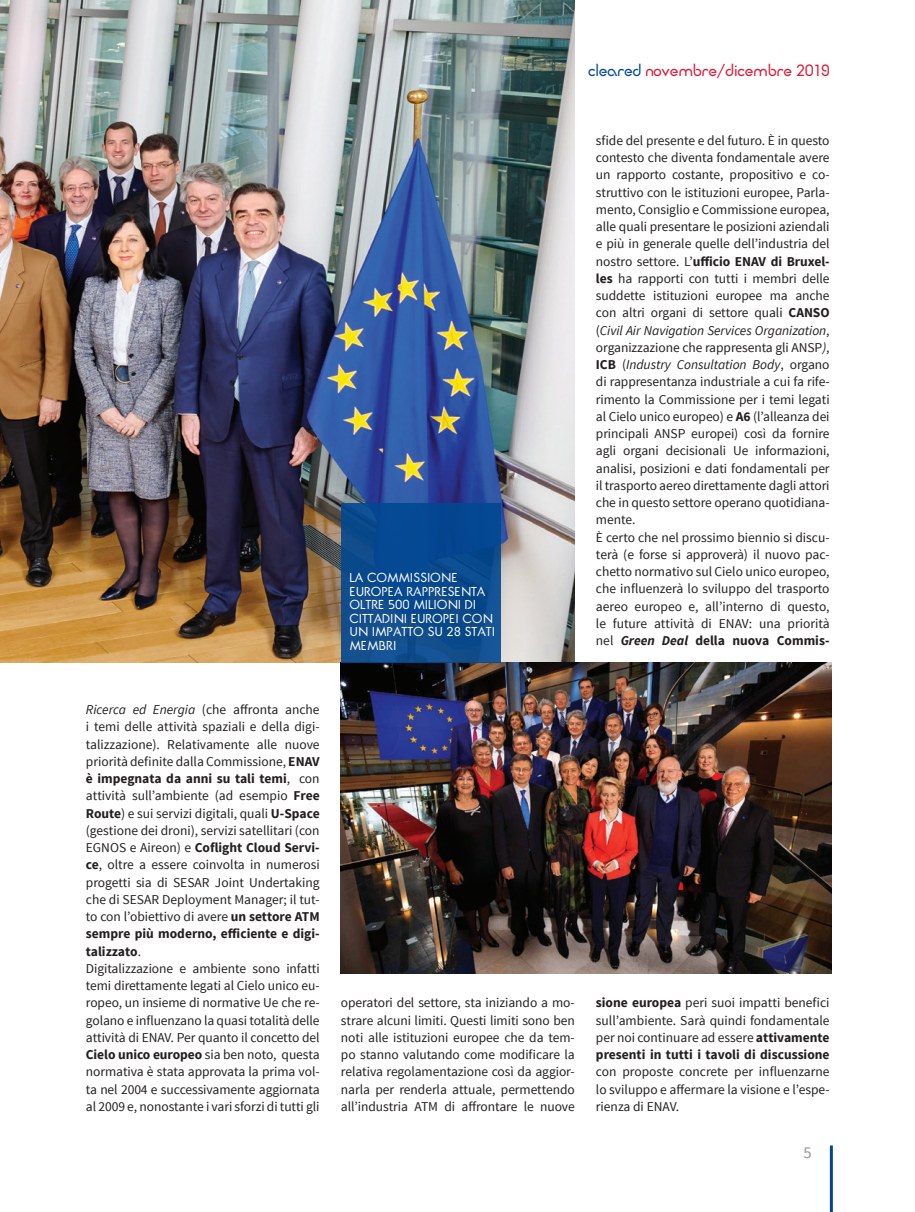
<style>
.page{position:relative;width:915px;height:1212px;background:#fff}
.page>*{position:absolute;margin:0;border:0;box-sizing:border-box;transform-origin:0 0}
.t1{font:16.5px "Source Sans Pro";color:#939598}
.t2{font:15px "Enav";letter-spacing:-.02em;color:#de1736}
.t3{font:13.5px/17.2px "Source Sans Pro";letter-spacing:-.005em;color:#231f20;text-align:justify}
.t4{font:12px/13.5px "Enav";color:#fff}
.s1{color:#014892}
.s2{font-style:italic}
.s3{font-weight:700}
.s4{font-weight:700;font-style:italic}
</style>
<div class="page">
<img style="left:0;top:0;width:574px;height:662px">
<img style="left:341px;top:662px;width:490px;height:311px">
<hr style="left:829px;top:1145px;width:3px;height:67px;background:#014892">
<div style="left:341px;top:503px;width:159px;height:159px;background:linear-gradient(to right,#0d4c8e,#08498f)"></div>
<p class="t2" style="left:588px;top:60px;width:243px"><span class="s1">cleared</span> novembre/dicembre 2019</p>
<p class="t4" style="left:349px;top:571px;width:147px">LA COMMISSIONE<br>EUROPEA RAPPRESENTA<br>OLTRE 500 MILIONI DI<br>CITTADINI EUROPEI CON<br>UN IMPATTO SU 28 STATI<br>MEMBRI</p>
<p class="t3" style="left:86px;top:701px;width:235px"><span class="s2">Ricerca ed Energia</span> (che affronta anche i temi delle attività spaziali e della digi&shy;talizzazione). Relativamente alle nuove priorità definite dalla Commissione, <span class="s3">ENAV è impegnata da anni su tali temi</span>, con attività sull’ambiente (ad esempio <span class="s3">Free Route</span>) e sui servizi digitali, quali <span class="s3">U-Space </span>(gestione dei droni), servizi satellitari (con EGNOS e Aireon) e <span class="s3">Coflight Cloud Servi&shy;ce</span>, oltre a essere coinvolta in numerosi progetti sia di SESAR Joint Undertaking che di SESAR Deployment Manager; il tut&shy;to con l’obiettivo di avere <span class="s3">un settore ATM sempre più moderno, efficiente e digi&shy;talizzato</span>.</p>
<p class="t3" style="left:86px;top:960px;width:235px">Digitalizzazione e ambiente sono infatti temi direttamente legati al Cielo unico eu&shy;ropeo, un insieme di normative Ue che re&shy;golano e influenzano la quasi totalità delle attività di ENAV. Per quanto il concetto del <span class="s3">Cielo unico europeo</span> sia ben noto, questa normativa è stata approvata la prima vol&shy;ta nel 2004 e successivamente aggiornata al 2009 e, nonostante i vari sforzi di tutti gli</p>
<p class="t3" style="left:341px;top:994px;width:235px">operatori del settore, sta iniziando a mo&shy;strare alcuni limiti. Questi limiti sono ben noti alle istituzioni europee che da tem&shy;po stanno valutando come modificare la relativa regolamentazione così da aggior&shy;narla per renderla attuale, permettendo all’industria ATM di affrontare le nuove</p>
<p class="t3" style="left:595px;top:132px;width:235px">sfide del presente e del futuro. È in questo contesto che diventa fondamentale avere un rapporto costante, propositivo e co&shy;struttivo con le istituzioni europee, Parla&shy;mento, Consiglio e Commissione europea, alle quali presentare le posizioni aziendali e più in generale quelle dell’industria del nostro settore. L’<span class="s3">ufficio ENAV di Bruxel&shy;les</span> ha rapporti con tutti i membri delle suddette istituzioni europee ma anche con altri organi di settore quali <span class="s3">CANSO </span>(<span class="s2">Civil Air Navigation Services Organization</span>, organizzazione che rappresenta gli ANSP<span class="s2">)</span>, <span class="s3">ICB</span> (<span class="s2">Industry Consultation Body</span>, organo di rappresentanza industriale a cui fa rife&shy;rimento la Commissione per i temi legati al Cielo unico europeo) e <span class="s3">A6</span> (l’alleanza dei principali ANSP europei) così da fornire agli organi decisionali Ue informazioni, analisi, posizioni e dati fondamentali per il trasporto aereo direttamente dagli attori che in questo settore operano quotidiana&shy;mente.</p>
<p class="t3" style="left:595px;top:529px;width:235px">È certo che nel prossimo biennio si discu&shy;terà (e forse si approverà) il nuovo pac&shy;chetto normativo sul Cielo unico europeo, che influenzerà lo sviluppo del trasporto aereo europeo e, all’interno di questo, le future attività di ENAV: una priorità nel <span class="s4">Green Deal</span> <span class="s3">della nuova Commis-</span></p>
<p class="t3" style="left:595px;top:994px;width:235px"><span class="s3">sione europea</span> peri suoi impatti benefici sull’ambiente. Sarà quindi fondamentale per noi continuare ad essere <span class="s3">attivamente presenti in tutti i tavoli di discussione </span>con proposte concrete per influenzarne lo sviluppo e affermare la visione e l’espe&shy;rienza di ENAV.</p>
<p class="t1" style="left:803px;top:1142px;width:10px">5</p>
</div>
